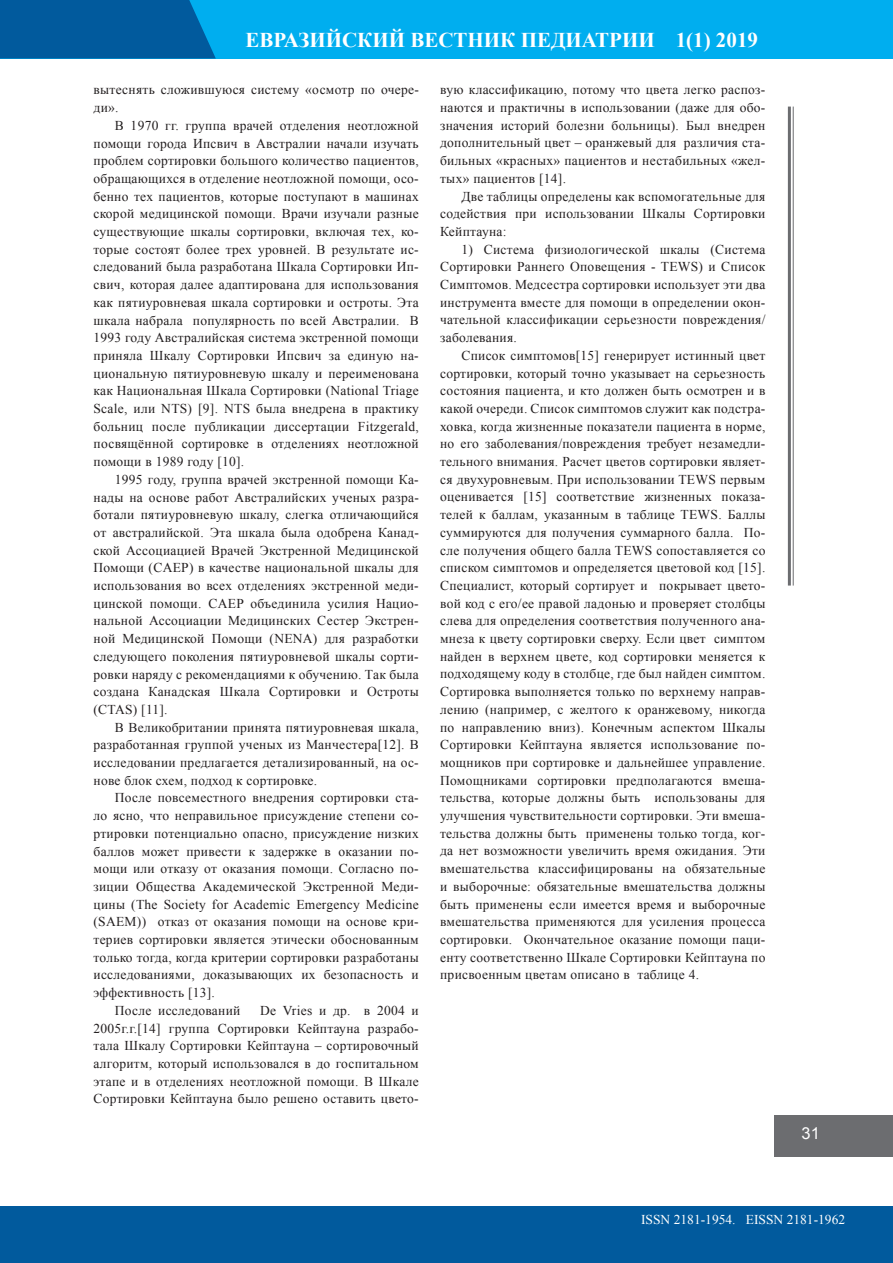
<style>
.page{position:relative;width:893px;height:1263px;background:#fff}
.page>*{position:absolute;margin:0;border:0;box-sizing:border-box;transform-origin:0 0}
.t1{font:700 21px "Times New Roman";color:#fff}
.t2{font:16.5px "Arial";color:#fff}
.t3{font:13.5px/17.7px "Times New Roman";letter-spacing:.02em;color:#231f20;text-align:justify}
.t4{font:13.5px "Times New Roman";color:#fff}
</style>
<div class="page">
<hr style="left:793px;top:107px;width:1px;height:478px;background:#6c6d70">
<hr style="left:788px;top:107px;width:3px;height:478px;background:#6c6d70">
<div style="left:775px;top:1115px;width:118px;height:41px;background:#6c6d70"></div>
<div style="left:0;top:1206px;width:893px;height:57px;background:#015a9d"></div>
<div style="left:0;top:0;width:893px;height:59px;background:#00aeef"></div>
<svg style="left:0;top:0;width:216px;height:59px;background:#005fa2"></svg>
<h1 class="t1" style="left:246px;top:25px;width:514px">ЕВРАЗИЙСКИЙ ВЕСТНИК ПЕДИАТРИИ 1(1) 2019</h1>
<p class="t3" style="left:94px;top:81px;width:327px">вытеснять сложившуюся систему «осмотр по очере&shy;ди».</p>
<p class="t3" style="left:94px;top:116px;width:327px;text-indent:21px">В 1970 гг. группа врачей отделения неотложной помощи города Ипсвич в Австралии начали изучать проблем сортировки большого количество пациентов, обращающихся в отделение неотложной помощи, осо&shy;бенно тех пациентов, которые поступают в машинах скорой медицинской помощи. Врачи изучали разные существующие шкалы сортировки, включая тех, ко&shy;торые состоят более трех уровней. В результате ис&shy;следований была разработана Шкала Сортировки Ип&shy;свич, которая далее адаптирована для использования как пятиуровневая шкала сортировки и остроты. Эта шкала набрала популярность по всей Австралии. В 1993 году Австралийская система экстренной помощи приняла Шкалу Сортировки Ипсвич за единую на&shy;циональную пятиуровневую шкалу и переименована как Национальная Шкала Сортировки (National Triage Scale, или NTS) [9]. NTS была внедрена в практику больниц после публикации диссертации Fitzgerald, посвящённой сортировке в отделениях неотложной помощи в 1989 году [10].</p>
<p class="t3" style="left:94px;top:470px;width:327px;text-indent:21px">1995 году, группа врачей экстренной помощи Ка&shy;нады на основе работ Австралийских ученых разра&shy;ботали пятиуровневую шкалу, слегка отличающийся от австралийской. Эта шкала была одобрена Канад&shy;ской Ассоциацией Врачей Экстренной Медицинской Помощи (CAEP) в качестве национальной шкалы для использования во всех отделениях экстренной меди&shy;цинской помощи. CAEP объединила усилия Нацио&shy;нальной Ассоциации Медицинских Сестер Экстрен&shy;ной Медицинской Помощи (NENA) для разработки следующего поколения пятиуровневой шкалы сорти&shy;ровки наряду с рекомендациями к обучению. Так была создана Канадская Шкала Сортировки и Остроты (CTAS) [11].</p>
<p class="t3" style="left:94px;top:718px;width:327px;text-indent:21px">В Великобритании принята пятиуровневая шкала, разработанная группой ученых из Манчестера[12]. В исследовании предлагается детализированный, на ос&shy;нове блок схем, подход к сортировке.</p>
<p class="t3" style="left:115px;top:789px;width:305px">После повсеместного внедрения сортировки ста-</p>
<p class="t3" style="left:94px;top:806px;width:327px">ло ясно, что неправильное присуждение степени со-</p>
<p class="t3" style="left:94px;top:824px;width:327px">ртировки потенциально опасно, присуждение низких</p>
<p class="t3" style="left:94px;top:842px;width:327px">баллов может привести к задержке в оказании по-</p>
<p class="t3" style="left:94px;top:860px;width:327px">мощи или отказу от оказания помощи. Согласно по-</p>
<p class="t3" style="left:94px;top:877px;width:327px">зиции Общества Академической Экстренной Меди-</p>
<p class="t3" style="left:94px;top:895px;width:327px">цины (The Society for Academic Emergency Medicine</p>
<p class="t3" style="left:94px;top:913px;width:327px">(SAEM)) отказ от оказания помощи на основе кри-</p>
<p class="t3" style="left:94px;top:930px;width:327px">териев сортировки является этически обоснованным</p>
<p class="t3" style="left:94px;top:948px;width:327px">только тогда, когда критерии сортировки разработаны</p>
<p class="t3" style="left:94px;top:966px;width:327px">исследованиями, доказывающих их безопасность и</p>
<p class="t3" style="left:94px;top:983px;width:123px">эффективность [13].</p>
<p class="t3" style="left:115px;top:1001px;width:127px">После исследований</p>
<p class="t3" style="left:440px;top:81px;width:327px">вую классификацию, потому что цвета легко распоз&shy;наются и практичны в использовании (даже для обо&shy;значения историй болезни больницы). Был внедрен дополнительный цвет – оранжевый для различия ста&shy;бильных «красных» пациентов и нестабильных «жел&shy;тых» пациентов [14].</p>
<p class="t3" style="left:440px;top:187px;width:327px;text-indent:21px">Две таблицы определены как вспомогательные для содействия при использовании Шкалы Сортировки Кейптауна:</p>
<p class="t3" style="left:440px;top:240px;width:327px;text-indent:21px">1) Система физиологической шкалы (Система Сортировки Раннего Оповещения - TEWS) и Список Симптомов. Медсестра сортировки использует эти два инструмента вместе для помощи в определении окон&shy;чательной классификации серьезности повреждения/ заболевания.</p>
<p class="t3" style="left:440px;top:346px;width:327px;text-indent:21px">Список симптомов[15] генерирует истинный цвет сортировки, который точно указывает на серьезность состояния пациента, и кто должен быть осмотрен и в какой очереди. Список симптомов служит как подстра&shy;ховка, когда жизненные показатели пациента в норме, но его заболевания/повреждения требует незамедли&shy;тельного внимания. Расчет цветов сортировки являет&shy;ся двухуровневым. При использовании TEWS первым оценивается [15] соответствие жизненных показа&shy;телей к баллам, указанным в таблице TEWS. Баллы суммируются для получения суммарного балла. По&shy;сле получения общего балла TEWS сопоставляется со списком симптомов и определяется цветовой код [15].<br>Специалист, который сортирует и покрывает цвето&shy;вой код с его/ее правой ладонью и проверяет столбцы слева для определения соответствия полученного ана&shy;мнеза к цвету сортировки сверху. Если цвет симптом найден в верхнем цвете, код сортировки меняется к подходящему коду в столбце, где был найден симптом.<br>Сортировка выполняется только по верхнему направ&shy;лению (например, с желтого к оранжевому, никогда по направлению вниз). Конечным аспектом Шкалы Сортировки Кейптауна является использование по&shy;мощников при сортировке и дальнейшее управление.<br>Помощниками сортировки предполагаются вмеша&shy;тельства, которые должны быть использованы для улучшения чувствительности сортировки. Эти вмеша&shy;тельства должны быть применены только тогда, ког&shy;да нет возможности увеличить время ожидания. Эти вмешательства классифицированы на обязательные и выборочные: обязательные вмешательства должны быть применены если имеется время и выборочные вмешательства применяются для усиления процесса сортировки. Окончательное оказание помощи паци&shy;енту соответственно Шкале Сортировки Кейптауна по присвоенным цветам описано в таблице 4.</p>
<p class="t3" style="left:94px;top:1001px;width:327px;text-indent:167px">De Vries и др. в 2004 и 2005г.г.[14] группа Сортировки Кейптауна разрабо&shy;тала Шкалу Сортировки Кейптауна – сортировочный алгоритм, который использовался в до госпитальном этапе и в отделениях неотложной помощи. В Шкале Сортировки Кейптауна было решено оставить цвето-</p>
<p class="t2" style="left:801px;top:1123px;width:20px">31</p>
<p class="t4" style="left:641px;top:1210px;width:205px">ISSN 2181-1954. EISSN 2181-1962</p>
</div>
